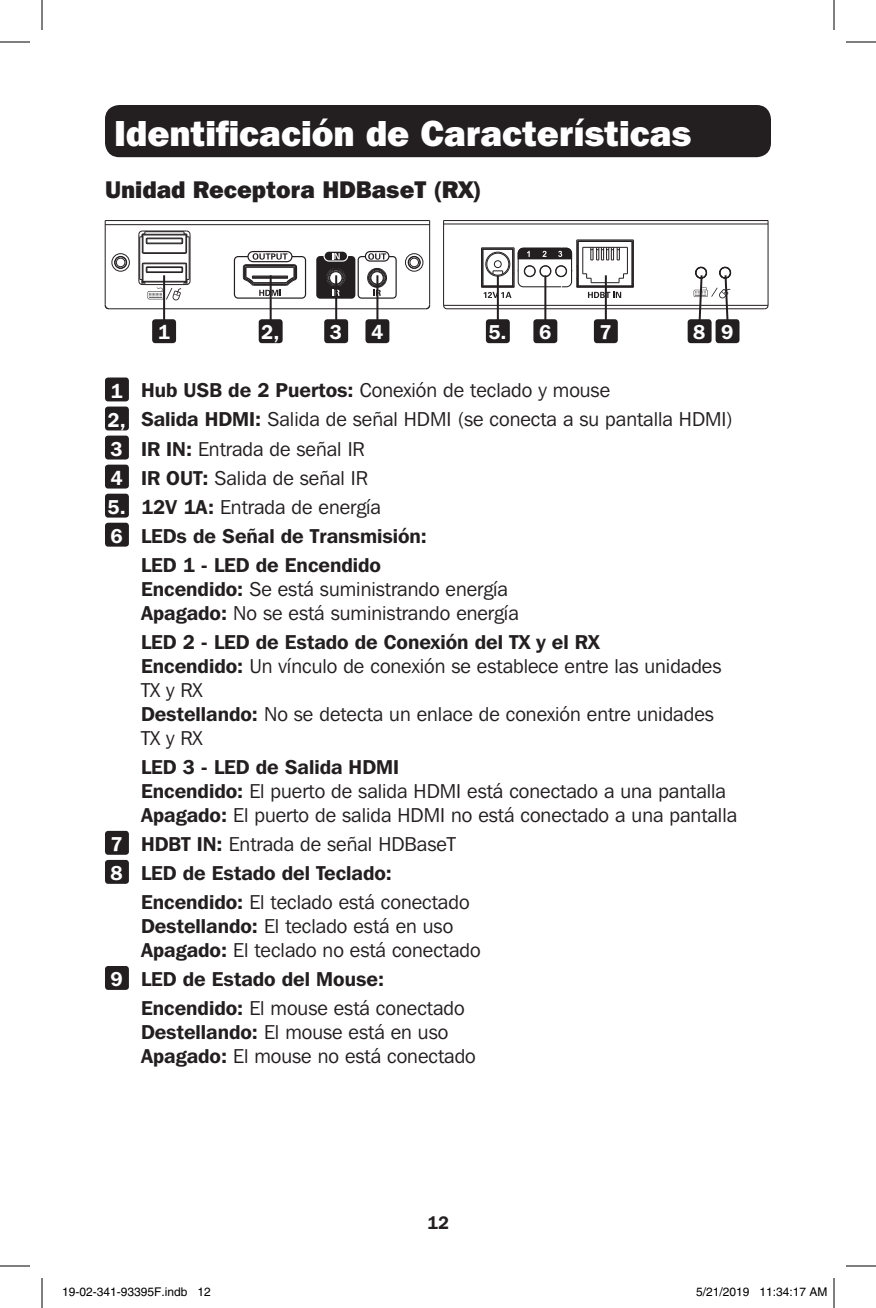
<style>
.page{position:relative;width:876px;height:1308px;background:#fff}
.page>*{position:absolute;margin:0;border:0;box-sizing:border-box;transform-origin:0 0}
.t1{font:800 36px "Franklin Gothic IT Cby BT";color:#fff}
.t2{font:800 24px "Franklin Gothic IT Cby BT";color:#231f20}
.t3{font:20px/24px "Franklin Gothic IT Cby BT";color:#231f20}
.t4{font:600 20px "Franklin Gothic IT Cby BT";color:#231f20}
.t5{font:600 20px "Franklin Gothic IT Cby BT";color:#fff}
.t6{font:600 18px "Franklin Gothic IT Cby BT";color:#231f20}
.t7{font:12px "Helvetica";color:#000}
.s1{font-weight:600}
</style>
<div class="page">
<div style="left:105px;top:105px;width:666px;height:52px;background:#231f20;border-radius:14px"></div>
<div style="left:105px;top:378px;width:24px;height:23px;background:#231f20;border-radius:3px"></div>
<div style="left:105px;top:407px;width:24px;height:23px;background:#231f20;border-radius:3px"></div>
<div style="left:105px;top:436px;width:24px;height:24px;background:#231f20;border-radius:3px"></div>
<div style="left:105px;top:465px;width:24px;height:24px;background:#231f20;border-radius:3px"></div>
<div style="left:105px;top:494px;width:24px;height:24px;background:#231f20;border-radius:3px"></div>
<div style="left:105px;top:523px;width:24px;height:24px;background:#231f20;border-radius:3px"></div>
<div style="left:105px;top:831px;width:24px;height:24px;background:#231f20;border-radius:3px"></div>
<div style="left:105px;top:860px;width:24px;height:24px;background:#231f20;border-radius:3px"></div>
<div style="left:105px;top:966px;width:24px;height:24px;background:#231f20;border-radius:3px"></div>
<hr style="left:105px;top:221px;width:1px;height:84px;background:#231f20">
<hr style="left:138px;top:234px;width:1px;height:47px;background:#231f20">
<hr style="left:139px;top:237px;width:1px;height:42px;background:#231f20">
<hr style="left:189px;top:237px;width:1px;height:42px;background:#231f20">
<hr style="left:190px;top:234px;width:1px;height:47px;background:#231f20">
<hr style="left:109px;top:308px;width:317px;height:1px;background:#231f20">
<hr style="left:144px;top:253px;width:41px;height:1px;background:#231f20">
<hr style="left:144px;top:252px;width:41px;height:1px;background:#231f20">
<hr style="left:146px;top:243px;width:37px;height:1px;background:#231f20">
<hr style="left:147px;top:238px;width:35px;height:1px;background:#231f20">
<hr style="left:144px;top:234px;width:41px;height:1px;background:#231f20">
<hr style="left:142px;top:231px;width:45px;height:1px;background:#231f20">
<hr style="left:105px;top:224px;width:325px;height:1px;background:#231f20">
<hr style="left:105px;top:220px;width:325px;height:1px;background:#231f20">
<hr style="left:429px;top:221px;width:1px;height:84px;background:#231f20">
<svg style="left:104px;top:304px;width:6px;height:6px"></svg>
<div style="left:111px;top:253px;width:19px;height:19px;border:1px solid #231f20;border-radius:50%"></div>
<div style="left:114px;top:256px;width:13px;height:13px;border:1px solid #231f20;border-radius:50%"></div>
<div style="left:116px;top:258px;width:9px;height:9px;border:1px solid #231f20;border-radius:50%"></div>
<svg style="left:138px;top:230px;width:10px;height:25px"></svg>
<svg style="left:181px;top:230px;width:10px;height:24px"></svg>
<svg style="left:425px;top:304px;width:6px;height:6px"></svg>
<div style="left:405px;top:253px;width:18px;height:19px;border:1px solid #231f20;border-radius:50%"></div>
<div style="left:408px;top:256px;width:13px;height:13px;border:1px solid #231f20;border-radius:50%"></div>
<div style="left:408px;top:256px;width:12px;height:13px;border:1px solid #231f20;border-radius:50%"></div>
<div style="left:409px;top:258px;width:10px;height:9px;border:1px solid #231f20;border-radius:50%"></div>
<hr style="left:768px;top:221px;width:1px;height:84px;background:#231f20">
<hr style="left:444px;top:220px;width:324px;height:1px;background:#231f20">
<hr style="left:444px;top:223px;width:324px;height:1px;background:#231f20">
<hr style="left:444px;top:305px;width:324px;height:1px;background:#231f20">
<hr style="left:447px;top:308px;width:318px;height:1px;background:#231f20">
<hr style="left:443px;top:221px;width:1px;height:84px;background:#231f20">
<svg style="left:764px;top:304px;width:5px;height:6px"></svg>
<svg style="left:443px;top:304px;width:5px;height:6px"></svg>
<div style="left:719px;top:267px;width:12px;height:11px;border:1px solid #231f20;border-radius:50%"></div>
<div style="left:695px;top:267px;width:12px;height:11px;border:1px solid #231f20;border-radius:50%"></div>
<svg style="left:138px;top:262px;width:53px;height:39px"></svg>
<svg style="left:481px;top:239px;width:153px;height:59px"></svg>
<svg style="left:316px;top:251px;width:81px;height:48px"></svg>
<svg style="left:234px;top:251px;width:72px;height:48px"></svg>
<div style="left:152px;top:319px;width:24px;height:24px;background:#231f20;border-radius:3px"></div>
<div style="left:259px;top:319px;width:24px;height:24px;background:#231f20;border-radius:3px"></div>
<div style="left:324px;top:319px;width:24px;height:24px;background:#231f20;border-radius:3px"></div>
<div style="left:365px;top:319px;width:24px;height:24px;background:#231f20;border-radius:3px"></div>
<div style="left:486px;top:319px;width:24px;height:24px;background:#231f20;border-radius:3px"></div>
<div style="left:533px;top:319px;width:24px;height:24px;background:#231f20;border-radius:3px"></div>
<div style="left:594px;top:319px;width:24px;height:24px;background:#231f20;border-radius:3px"></div>
<div style="left:688px;top:319px;width:24px;height:24px;background:#231f20;border-radius:3px"></div>
<div style="left:716px;top:319px;width:23px;height:24px;background:#231f20;border-radius:3px"></div>
<hr style="left:163px;top:275px;width:2px;height:46px;background:#231f20">
<hr style="left:270px;top:275px;width:2px;height:46px;background:#231f20">
<hr style="left:335px;top:275px;width:2px;height:46px;background:#231f20">
<hr style="left:376px;top:275px;width:2px;height:46px;background:#231f20">
<hr style="left:497px;top:275px;width:2px;height:46px;background:#231f20">
<hr style="left:544px;top:275px;width:2px;height:46px;background:#231f20">
<hr style="left:605px;top:275px;width:2px;height:46px;background:#231f20">
<svg style="left:694px;top:273px;width:37px;height:50px"></svg>
<hr style="left:0;top:42px;width:30px;height:1px;background:#000">
<hr style="left:846px;top:42px;width:30px;height:1px;background:#000">
<hr style="left:0;top:1266px;width:30px;height:1px;background:#000">
<hr style="left:846px;top:1266px;width:30px;height:1px;background:#000">
<hr style="left:42px;top:0;width:1px;height:30px;background:#000">
<hr style="left:42px;top:1278px;width:1px;height:30px;background:#000">
<hr style="left:834px;top:0;width:1px;height:30px;background:#000">
<hr style="left:834px;top:1278px;width:1px;height:30px;background:#000">
<p class="t1" style="left:114px;top:110px;width:579px">Identificación de Características</p>
<p class="t2" style="left:105px;top:174px;width:378px">Unidad Receptora HDBaseT (RX)</p>
<p class="t5" style="left:158px;top:320px;width:14px">1</p>
<p class="t5" style="left:261px;top:320px;width:20px">2,</p>
<p class="t5" style="left:330px;top:320px;width:14px">3</p>
<p class="t5" style="left:371px;top:320px;width:14px">4</p>
<p class="t5" style="left:489px;top:320px;width:20px">5.</p>
<p class="t5" style="left:539px;top:320px;width:14px">6</p>
<p class="t5" style="left:600px;top:320px;width:14px">7</p>
<p class="t5" style="left:693px;top:320px;width:14px">8</p>
<p class="t5" style="left:721px;top:320px;width:14px">9</p>
<p class="t5" style="left:111px;top:378px;width:14px">1</p>
<p class="t3" style="left:141px;top:378px;width:471px"><span class="s1">Hub USB de 2 Puertos:</span> Conexión de teclado y mouse</p>
<p class="t5" style="left:108px;top:407px;width:20px">2,</p>
<p class="t3" style="left:141px;top:407px;width:594px"><span class="s1">Salida HDMI:</span> Salida de señal HDMI (se conecta a su pantalla HDMI)</p>
<p class="t5" style="left:111px;top:436px;width:14px">3</p>
<p class="t3" style="left:141px;top:436px;width:225px"><span class="s1">IR IN:</span> Entrada de señal IR</p>
<p class="t5" style="left:111px;top:465px;width:14px">4</p>
<p class="t3" style="left:141px;top:465px;width:229px"><span class="s1">IR OUT:</span> Salida de señal IR</p>
<p class="t5" style="left:108px;top:494px;width:20px">5.</p>
<p class="t3" style="left:141px;top:494px;width:242px"><span class="s1">12V 1A:</span> Entrada de energía</p>
<p class="t5" style="left:111px;top:523px;width:14px">6</p>
<p class="t4" style="left:141px;top:523px;width:288px">LEDs de Señal de Transmisión:</p>
<p class="t4" style="left:141px;top:552px;width:242px">LED 1 - LED de Encendido</p>
<p class="t3" style="left:141px;top:576px;width:369px"><span class="s1">Encendido:</span> Se está suministrando energía</p>
<p class="t3" style="left:141px;top:600px;width:379px"><span class="s1">Apagado:</span> No se está suministrando energía</p>
<p class="t4" style="left:141px;top:629px;width:460px">LED 2 - LED de Estado de Conexión del TX y el RX</p>
<p class="t3" style="left:141px;top:653px;width:582px"><span class="s1">Encendido:</span> Un vínculo de conexión se establece entre las unidades<br>TX y RX</p>
<p class="t3" style="left:141px;top:701px;width:574px"><span class="s1">Destellando:</span> No se detecta un enlace de conexión entre unidades<br>TX y RX</p>
<p class="t4" style="left:141px;top:754px;width:260px">LED 3 - LED de Salida HDMI</p>
<p class="t3" style="left:141px;top:778px;width:587px"><span class="s1">Encendido:</span> El puerto de salida HDMI está conectado a una pantalla</p>
<p class="t3" style="left:141px;top:802px;width:598px"><span class="s1">Apagado:</span> El puerto de salida HDMI no está conectado a una pantalla</p>
<p class="t5" style="left:111px;top:831px;width:14px">7</p>
<p class="t3" style="left:141px;top:832px;width:317px"><span class="s1">HDBT IN:</span> Entrada de señal HDBaseT</p>
<p class="t5" style="left:111px;top:860px;width:14px">8</p>
<p class="t4" style="left:141px;top:860px;width:253px">LED de Estado del Teclado:</p>
<p class="t3" style="left:141px;top:890px;width:330px"><span class="s1">Encendido:</span> El teclado está conectado</p>
<p class="t3" style="left:141px;top:914px;width:314px"><span class="s1">Destellando:</span> El teclado está en uso</p>
<p class="t3" style="left:141px;top:938px;width:341px"><span class="s1">Apagado:</span> El teclado no está conectado</p>
<p class="t5" style="left:111px;top:966px;width:14px">9</p>
<p class="t4" style="left:141px;top:966px;width:245px">LED de Estado del Mouse:</p>
<p class="t3" style="left:141px;top:996px;width:325px"><span class="s1">Encendido:</span> El mouse está conectado</p>
<p class="t3" style="left:141px;top:1020px;width:309px"><span class="s1">Destellando:</span> El mouse está en uso</p>
<p class="t3" style="left:141px;top:1044px;width:336px"><span class="s1">Apagado:</span> El mouse no está conectado</p>
<p class="t6" style="left:427px;top:1211px;width:23px">12</p>
<p class="t7" style="left:62px;top:1285px;width:150px">19-02-341-93395F.indb 12</p>
<p class="t7" style="left:696px;top:1285px;width:133px">5/21/2019 11:34:17 AM</p>
</div>
